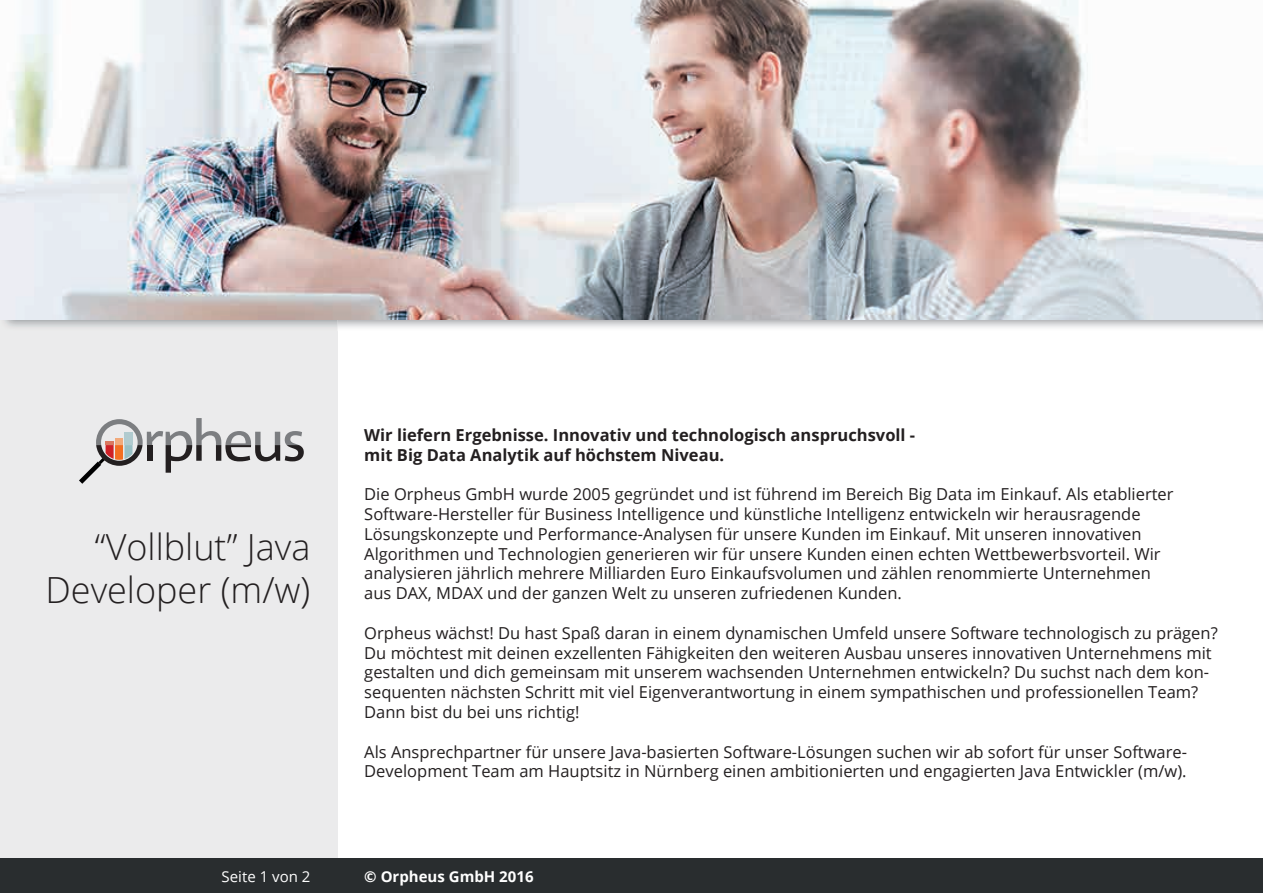
<style>
.page{position:relative;width:1263px;height:893px;background:#fff}
.page>*{position:absolute;margin:0;border:0;box-sizing:border-box;transform-origin:0 0}
.t1{font:300 36px/43.2px "Open Sans";color:#231f20;text-align:right}
.t2{font:16.5px/19.8px "Open Sans";color:#231f20}
.t3{font:700 16.5px/19.8px "Open Sans";color:#231f20}
.t4{font:700 15px "Open Sans";color:#fff}
.t5{font:15px "Open Sans";color:#fff}
</style>
<div class="page">
<div style="left:0;top:319px;width:337px;height:574px;background:#ebebec"></div>
<div style="left:0;top:859px;width:1263px;height:34px;background:#292d2f"></div>
<svg style="left:79px;top:418px;width:225px;height:66px"></svg>
<img style="left:0;top:0;width:1263px;height:320px">
<h1 class="t1" style="left:45px;top:524px;width:266px">“Vollblut” Java<br>Developer (m/w)</h1>
<p class="t3" style="left:364px;top:424px;width:552px">Wir liefern Ergebnisse. Innovativ und technologisch anspruchsvoll - mit Big Data Analytik auf höchstem Niveau.</p>
<p class="t2" style="left:364px;top:484px;width:811px">Die Orpheus GmbH wurde 2005 gegründet und ist führend im Bereich Big Data im Einkauf. Als etablierter Software-Hersteller für Business Intelligence und künstliche Intelligenz entwickeln wir herausragende Lösungskonzepte und Performance-Analysen für unsere Kunden im Einkauf. Mit unseren innovativen Algorithmen und Technologien generieren wir für unsere Kunden einen echten Wettbewerbsvorteil. Wir analysieren jährlich mehrere Milliarden Euro Einkaufsvolumen und zählen renommierte Unternehmen aus DAX, MDAX und der ganzen Welt zu unseren zufriedenen Kunden.</p>
<p class="t2" style="left:364px;top:622px;width:855px">Orpheus wächst! Du hast Spaß daran in einem dynamischen Umfeld unsere Software technologisch zu prägen?<br>Du möchtest mit deinen exzellenten Fähigkeiten den weiteren Ausbau unseres innovativen Unternehmens mit gestalten und dich gemeinsam mit unserem wachsenden Unternehmen entwickeln? Du suchst nach dem kon&shy;sequenten nächsten Schritt mit viel Eigenverantwortung in einem sympathischen und professionellen Team?<br>Dann bist du bei uns richtig!</p>
<p class="t2" style="left:364px;top:741px;width:824px">Als Ansprechpartner für unsere Java-basierten Software-Lösungen suchen wir ab sofort für unser Software-<br>Development Team am Hauptsitz in Nürnberg einen ambitionierten und engagierten Java Entwickler (m/w).</p>
<p class="t5" style="left:222px;top:866px;width:90px">Seite 1 von 2</p>
<p class="t4" style="left:364px;top:866px;width:171px">© Orpheus GmbH 2016</p>
</div>
